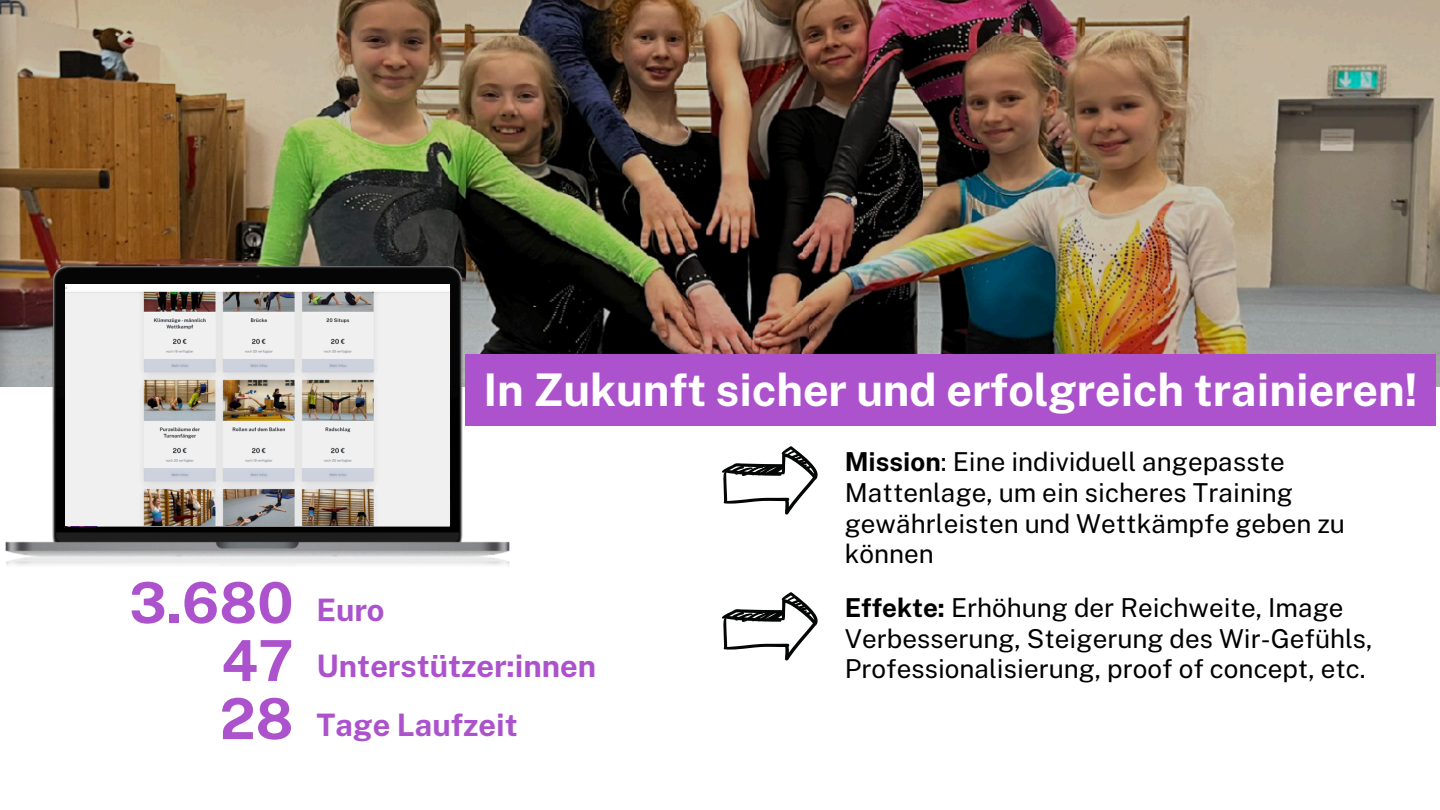
<style>
.page{position:relative;width:1440px;height:810px;background:#fff}
.page>*{position:absolute;margin:0;border:0;box-sizing:border-box;transform-origin:0 0}
.t1{font:700 56.5px "Public Sans";color:#ab52cc}
.t2{font:700 45px "Public Sans";color:#fff}
.t3{font:700 31px "Public Sans";color:#ab52cc}
.t4{font:26.1px/30.8px "Public Sans";color:#000}
.s1{font-weight:700}
</style>
<div class="page">
<svg style="left:722px;top:446px;width:96px;height:69px"></svg>
<svg style="left:722px;top:592px;width:96px;height:68px"></svg>
<img style="left:0;top:0;width:1440px;height:386px">
<img style="left:0;top:266px;width:518px;height:300px">
<img style="left:65px;top:285px;width:384px;height:240px">
<div style="left:465px;top:355px;width:971px;height:71px;background:#ab52cc"></div>
<h2 class="t1" style="left:129px;top:569px;width:166px">3.680</h2>
<p class="t1" style="left:221px;top:627px;width:74px">47</p>
<h3 class="t1" style="left:220px;top:685px;width:75px">28</h3>
<p class="t2" style="left:483px;top:364px;width:936px">In Zukunft sicher und erfolgreich trainieren!</p>
<h1 class="t3" style="left:317px;top:592px;width:70px">Euro</h1>
<p class="t3" style="left:317px;top:648px;width:281px">Unterstützer:innen</p>
<h3 class="t3" style="left:317px;top:707px;width:203px">Tage Laufzeit</h3>
<p class="t4" style="left:845px;top:446px;width:502px"><span class="s1">Mission</span>: Eine individuell angepasste<br>Mattenlage, um ein sicheres Training gewährleisten und Wettkämpfe geben zu können</p>
<p class="t4" style="left:845px;top:592px;width:529px"><span class="s1">Effekte:</span> Erhöhung der Reichweite, Image<br>Verbesserung, Steigerung des Wir-Gefühls,<br>Professionalisierung, proof of concept, etc.</p>
</div>
